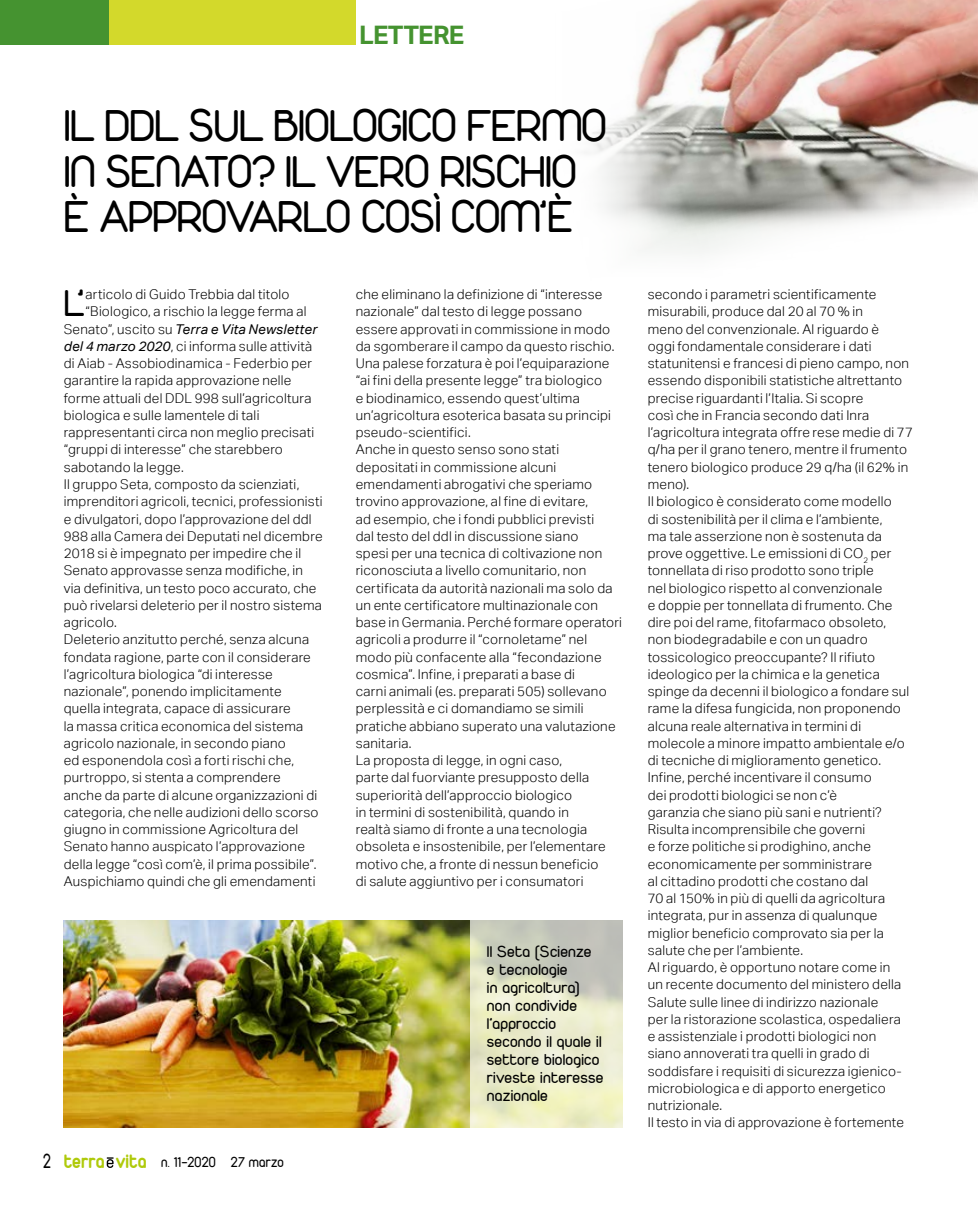
<style>
.page{position:relative;width:978px;height:1212px;background:#fff}
.page>*{position:absolute;margin:0;border:0;box-sizing:border-box;transform-origin:0 0}
.t1{font:47.25px/45.3px "Duepuntozero";letter-spacing:-.02em;color:#000}
.t2{font:39.6px "Duepuntozero";color:#000}
.t3{font:700 25.5px "Aktiv Grotesk";letter-spacing:-.03em;color:#459330}
.t4{font:16.5px/18px "Duepuntozero";letter-spacing:.005em;color:#000;scale:1.1 1}
.t5{font:15px "Duepuntozero";letter-spacing:.01em;color:#000}
.t6{font:300 13.5px/17.2px "Aktiv Grotesk";letter-spacing:.02em;color:#000}
.t7{font:italic 13.5px "Aktiv Grotesk";letter-spacing:.015em;color:#000}
.s1{font-weight:300;font-style:normal}
.s2{font-weight:400;font-style:italic}
.s3{font-size:21px}
.s4{font-weight:700;font-size:20.7px;color:#afca0b}
</style>
<div class="page">
<div style="left:0;top:0;width:109px;height:45px;background:#459330"></div>
<div style="left:109px;top:0;width:247px;height:45px;background:#d3d92b"></div>
<svg style="left:107px;top:1157px;width:7px;height:11px"></svg>
<img style="left:586px;top:0;width:392px;height:253px">
<img style="left:64px;top:920px;width:406px;height:207px">
<svg style="left:470px;top:920px;width:152px;height:207px;background:#dfe0c5"></svg>
<h3 class="t3" style="left:359px;top:19px;width:107px">LETTERE</h3>
<h1 class="t1" style="left:64px;top:104px;width:545px">IL DDL SUL BIOLOGICO FERMO<br>IN SENATO? IL VERO RISCHIO<br>È APPROVARLO COSÌ COM’È</h1>
<h2 class="t2" style="left:64px;top:282px;width:23px">L’</h2>
<p class="t6" style="left:85px;top:286px;width:206px">articolo di Guido Trebbia dal titolo</p>
<p class="t6" style="left:85px;top:303px;width:223px">“Biologico, a rischio la legge ferma al</p>
<p class="t7" style="left:64px;top:321px;width:255px"><span class="s1">Senato”, uscito su</span> Terra e Vita Newsletter</p>
<p class="t6" style="left:64px;top:338px;width:250px"><span class="s2">del 4 marzo 2020</span>, ci informa sulle attività</p>
<p class="t6" style="left:64px;top:355px;width:250px">di Aiab - Assobiodinamica - Federbio per</p>
<p class="t6" style="left:64px;top:372px;width:229px">garantire la rapida approvazione nelle</p>
<p class="t6" style="left:64px;top:389px;width:249px">forme attuali del DDL 998 sull’agricoltura</p>
<p class="t6" style="left:64px;top:407px;width:197px">biologica e sulle lamentele di tali</p>
<p class="t6" style="left:64px;top:424px;width:252px">rappresentanti circa non meglio precisati</p>
<p class="t6" style="left:64px;top:441px;width:221px">“gruppi di interesse” che starebbero</p>
<p class="t6" style="left:64px;top:458px;width:121px">sabotando la legge.</p>
<p class="t6" style="left:64px;top:476px;width:237px">Il gruppo Seta, composto da scienziati,</p>
<p class="t6" style="left:64px;top:493px;width:260px">imprenditori agricoli, tecnici, professionisti</p>
<p class="t6" style="left:64px;top:510px;width:249px">e divulgatori, dopo l’approvazione del ddl</p>
<p class="t6" style="left:64px;top:527px;width:260px">988 alla Camera dei Deputati nel dicembre</p>
<p class="t6" style="left:64px;top:545px;width:239px">2018 si è impegnato per impedire che il</p>
<p class="t6" style="left:64px;top:562px;width:241px">Senato approvasse senza modifiche, in</p>
<p class="t6" style="left:64px;top:579px;width:254px">via definitiva, un testo poco accurato, che</p>
<p class="t6" style="left:64px;top:596px;width:260px">può rivelarsi deleterio per il nostro sistema</p>
<p class="t6" style="left:64px;top:614px;width:55px">agricolo.</p>
<p class="t6" style="left:64px;top:631px;width:247px">Deleterio anzitutto perché, senza alcuna</p>
<p class="t6" style="left:64px;top:648px;width:249px">fondata ragione, parte con il considerare</p>
<p class="t6" style="left:64px;top:665px;width:210px">l’agricoltura biologica “di interesse</p>
<p class="t6" style="left:64px;top:683px;width:219px">nazionale”, ponendo implicitamente</p>
<p class="t6" style="left:64px;top:700px;width:229px">quella integrata, capace di assicurare</p>
<p class="t6" style="left:64px;top:717px;width:241px">la massa critica economica del sistema</p>
<p class="t6" style="left:64px;top:734px;width:224px">agricolo nazionale, in secondo piano</p>
<p class="t6" style="left:64px;top:752px;width:232px">ed esponendola così a forti rischi che,</p>
<p class="t6" style="left:64px;top:769px;width:218px">purtroppo, si stenta a comprendere</p>
<p class="t6" style="left:64px;top:786px;width:255px">anche da parte di alcune organizzazioni di</p>
<p class="t6" style="left:64px;top:803px;width:256px">categoria, che nelle audizioni dello scorso</p>
<p class="t6" style="left:64px;top:821px;width:236px">giugno in commissione Agricoltura del</p>
<p class="t6" style="left:64px;top:838px;width:243px">Senato hanno auspicato l’approvazione</p>
<p class="t6" style="left:64px;top:855px;width:254px">della legge “così com’è, il prima possibile”.</p>
<p class="t6" style="left:64px;top:872px;width:253px">Auspichiamo quindi che gli emendamenti</p>
<p class="t5" style="left:43px;top:1154px;width:242px"><span class="s3">2</span> <span class="s4">terra vita</span> n. 11-2020 27 marzo</p>
<p class="t6" style="left:356px;top:286px;width:268px">che eliminano la definizione di “interesse nazionale” dal testo di legge possano essere approvati in commissione in modo da sgomberare il campo da questo rischio.<br>Una palese forzatura è poi l’equiparazione “ai fini della presente legge” tra biologico<br>e biodinamico, essendo quest’ultima un’agricoltura esoterica basata su principi pseudo-scientifici.<br>Anche in questo senso sono stati depositati in commissione alcuni emendamenti abrogativi che speriamo trovino approvazione, al fine di evitare,<br>ad esempio, che i fondi pubblici previsti<br>dal testo del ddl in discussione siano<br>spesi per una tecnica di coltivazione non riconosciuta a livello comunitario, non certificata da autorità nazionali ma solo da un ente certificatore multinazionale con base in Germania. Perché formare operatori agricoli a produrre il “cornoletame” nel modo più confacente alla “fecondazione cosmica”. Infine, i preparati a base di<br>carni animali (es. preparati 505) sollevano perplessità e ci domandiamo se simili pratiche abbiano superato una valutazione sanitaria.<br>La proposta di legge, in ogni caso,<br>parte dal fuorviante presupposto della superiorità dell’approccio biologico<br>in termini di sostenibilità, quando in<br>realtà siamo di fronte a una tecnologia obsoleta e insostenibile, per l’elementare motivo che, a fronte di nessun beneficio<br>di salute aggiuntivo per i consumatori</p>
<p class="t4" style="left:487px;top:943px;width:108px">Il Seta (Scienze e tecnologie<br>in agricoltura) non condivide l’approccio secondo il quale il settore biologico riveste interesse nazionale</p>
<p class="t6" style="left:648px;top:286px;width:267px">secondo i parametri scientificamente misurabili, produce dal 20 al 70 % in<br>meno del convenzionale. Al riguardo è<br>oggi fondamentale considerare i dati statunitensi e francesi di pieno campo, non essendo disponibili statistiche altrettanto precise riguardanti l’Italia. Si scopre<br>così che in Francia secondo dati Inra l’agricoltura integrata offre rese medie di 77 q/ha per il grano tenero, mentre il frumento tenero biologico produce 29 q/ha (il 62% in meno).<br>Il biologico è considerato come modello<br>di sostenibilità per il clima e l’ambiente,<br>ma tale asserzione non è sostenuta da prove oggettive. Le emissioni di CO<sub>2</sub> per tonnellata di riso prodotto sono triple<br>nel biologico rispetto al convenzionale<br>e doppie per tonnellata di frumento. Che dire poi del rame, fitofarmaco obsoleto, non biodegradabile e con un quadro tossicologico preoccupante? Il rifiuto ideologico per la chimica e la genetica spinge da decenni il biologico a fondare sul rame la difesa fungicida, non proponendo alcuna reale alternativa in termini di molecole a minore impatto ambientale e/o di tecniche di miglioramento genetico.<br>Infine, perché incentivare il consumo<br>dei prodotti biologici se non c’è<br>garanzia che siano più sani e nutrienti?<br>Risulta incomprensibile che governi<br>e forze politiche si prodighino, anche economicamente per somministrare<br>al cittadino prodotti che costano dal<br>70 al 150% in più di quelli da agricoltura integrata, pur in assenza di qualunque miglior beneficio comprovato sia per la salute che per l’ambiente.<br>Al riguardo, è opportuno notare come in<br>un recente documento del ministero della Salute sulle linee di indirizzo nazionale<br>per la ristorazione scolastica, ospedaliera<br>e assistenziale i prodotti biologici non siano annoverati tra quelli in grado di soddisfare i requisiti di sicurezza igienico&shy;microbiologica e di apporto energetico nutrizionale.<br>Il testo in via di approvazione è fortemente</p>
</div>
